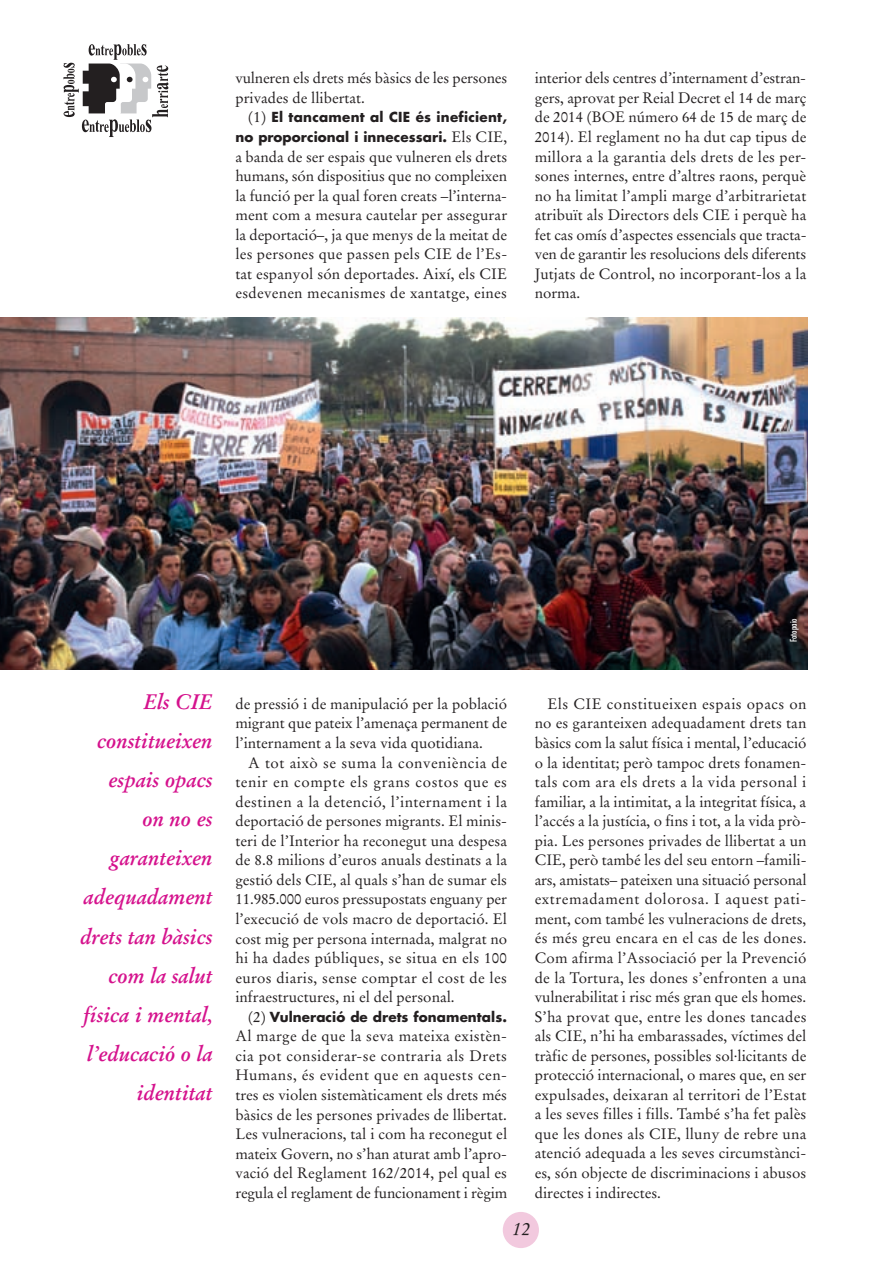
<style>
.page{position:relative;width:893px;height:1263px;background:#fff}
.page>*{position:absolute;margin:0;border:0;box-sizing:border-box;transform-origin:0 0}
.t1{font:italic 700 21px/39.2px "Stempel Garamond";color:#d5128d;text-align:right}
.t2{font:italic 18px "Stempel Garamond";color:#231f20}
.t3{font:15px/19.5px "Stempel Garamond";color:#231f20;text-align:justify}
.t4{font:700 13.5px/19.5px "Futura";letter-spacing:.005em;color:#231f20;text-align:right}
.t5{font:condensed 9px "Futura";color:#fff}
.s1{font-family:"Stempel Garamond";font-weight:400;font-size:15px}
</style>
<div class="page">
<div style="left:503px;top:1212px;width:36px;height:36px;background:#f2c9de;border-radius:50%"></div>
<svg style="left:64px;top:44px;width:104px;height:93px"></svg>
<img style="left:0;top:318px;width:808px;height:352px">
<p class="t3" style="left:235px;top:69px;width:273px">vulneren els drets més bàsics de les persones privades de llibertat.</p>
<p class="t4" style="left:235px;top:107px;width:273px"><span class="s1">(1)</span> El tancament al CIE és ineficient, no proporcional i innecessari. <span class="s1">Els CIE,</span></p>
<p class="t3" style="left:235px;top:147px;width:273px">a banda de ser espais que vulneren els drets humans, són dispositius que no compleixen la funció per la qual foren creats –l’interna&shy;ment com a mesura cautelar per assegurar la deportació–, ja que menys de la meitat de les persones que passen pels CIE de l’Es&shy;tat espanyol són deportades. Així, els CIE esdevenen mecanismes de xantatge, eines</p>
<p class="t3" style="left:535px;top:68px;width:273px">interior dels centres d’internament d’estran&shy;gers, aprovat per Reial Decret el 14 de març de 2014 (BOE número 64 de 15 de març de 2014). El reglament no ha dut cap tipus de millora a la garantia dels drets de les per&shy;sones internes, entre d’altres raons, perquè no ha limitat l’ampli marge d’arbitrarietat atribuït als Directors dels CIE i perquè ha fet cas omís d’aspectes essencials que tracta&shy;ven de garantir les resolucions dels diferents Jutjats de Control, no incorporant-los a la norma.</p>
<h1 class="t1" style="left:80px;top:682px;width:134px">Els CIE constitueixen espais opacs<br>on no es garanteixen adequadament drets tan bàsics com la salut física i mental, l’educació o la identitat</h1>
<p class="t3" style="left:235px;top:694px;width:273px">de pressió i de manipulació per la població migrant que pateix l’amenaça permanent de l’internament a la seva vida quotidiana.</p>
<p class="t3" style="left:235px;top:753px;width:273px;text-indent:13px">A tot això se suma la conveniència de tenir en compte els grans costos que es destinen a la detenció, l’internament i la deportació de persones migrants. El minis&shy;teri de l’Interior ha reconegut una despesa de 8.8 milions d’euros anuals destinats a la gestió dels CIE, al quals s’han de sumar els 11.985.000 euros pressupostats enguany per l’execució de vols macro de deportació. El cost mig per persona internada, malgrat no hi ha dades públiques, se situa en els 100 euros diaris, sense comptar el cost de les infraestructures, ni el del personal.</p>
<p class="t4" style="left:248px;top:1007px;width:260px"><span class="s1">(2)</span> Vulneració de drets fonamentals.</p>
<p class="t3" style="left:235px;top:1026px;width:273px">Al marge de que la seva mateixa existèn&shy;cia pot considerar-se contraria als Drets Humans, és evident que en aquests cen&shy;tres es violen sistemàticament els drets més bàsics de les persones privades de llibertat.<br>Les vulneracions, tal i com ha reconegut el mateix Govern, no s’han aturat amb l’apro&shy;vació del Reglament 162/2014, pel qual es regula el reglament de funcionament i règim</p>
<p class="t5" style="left:788px;top:642px;width:25px;rotate:-90deg">Fotopaio</p>
<p class="t3" style="left:535px;top:694px;width:273px;text-indent:13px">Els CIE constitueixen espais opacs on no es garanteixen adequadament drets tan bàsics com la salut física i mental, l’educació o la identitat; però tampoc drets fonamen&shy;tals com ara els drets a la vida personal i familiar, a la intimitat, a la integritat física, a l’accés a la justícia, o fins i tot, a la vida prò&shy;pia. Les persones privades de llibertat a un CIE, però també les del seu entorn –famili&shy;ars, amistats– pateixen una situació personal extremadament dolorosa. I aquest pati&shy;ment, com també les vulneracions de drets, és més greu encara en el cas de les dones.<br>Com afirma l’Associació per la Prevenció de la Tortura, les dones s’enfronten a una vulnerabilitat i risc més gran que els homes.<br>S’ha provat que, entre les dones tancades als CIE, n’hi ha embarassades, víctimes del tràfic de persones, possibles sol·licitants de protecció internacional, o mares que, en ser expulsades, deixaran al territori de l’Estat a les seves filles i fills. També s’ha fet palès que les dones als CIE, lluny de rebre una atenció adequada a les seves circumstànci&shy;es, són objecte de discriminacions i abusos directes i indirectes.</p>
<p class="t2" style="left:512px;top:1218px;width:19px">12</p>
</div>
